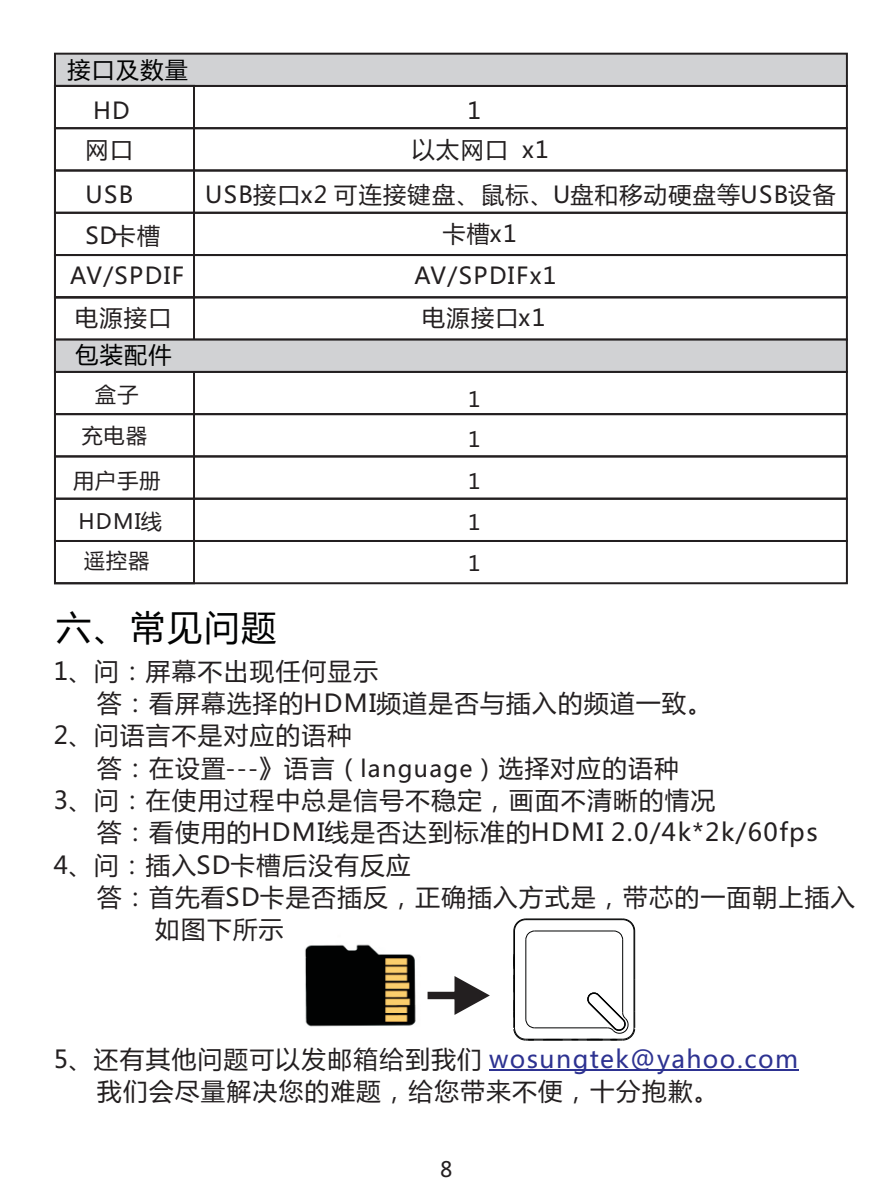
<style>
.page{position:relative;width:893px;height:1191px;background:#fff}
.page>*{position:absolute;margin:0;border:0;box-sizing:border-box;transform-origin:0 0}
.t1{font:35px "Microsoft Ya Hei";color:#010202}
.t2{font:24.5px/32.2px "Microsoft Ya Hei";letter-spacing:.06em;color:#231f20}
.t3{font:23.1px "Microsoft Ya Hei";letter-spacing:.06em;color:#231f20}
.t4{font:23.1px "Microsoft Ya Hei";letter-spacing:.06em;color:#010202}
.t5{font:21px/40.9px "Microsoft Ya Hei";letter-spacing:.06em;color:#231f20}
.s1{font-size:23.1px}
.s2{color:#2d3291}
</style>
<div class="page">
<svg style="left:53px;top:52px;width:795px;height:36px;background:#bfc0c2"></svg>
<div style="left:54px;top:127px;width:794px;height:44px;border:2px solid #231f20"></div>
<div style="left:54px;top:169px;width:794px;height:45px;border:2px solid #231f20"></div>
<div style="left:54px;top:212px;width:794px;height:44px;border:2px solid #231f20"></div>
<div style="left:54px;top:254px;width:794px;height:44px;border:2px solid #231f20"></div>
<div style="left:54px;top:296px;width:794px;height:44px;border:2px solid #231f20"></div>
<div style="left:54px;top:413px;width:794px;height:44px;border:2px solid #231f20"></div>
<div style="left:54px;top:455px;width:794px;height:45px;border:2px solid #231f20"></div>
<div style="left:54px;top:498px;width:794px;height:44px;border:2px solid #231f20"></div>
<div style="left:54px;top:540px;width:794px;height:44px;border:2px solid #231f20"></div>
<div style="left:54px;top:85px;width:141px;height:499px;border:2px solid #231f20"></div>
<svg style="left:53px;top:337px;width:795px;height:37px;background:#bebfc0"></svg>
<hr style="left:489px;top:1070px;width:309px;height:1px;background:#2d3291">
<img style="left:305px;top:944px;width:111px;height:83px">
<svg style="left:428px;top:976px;width:62px;height:39px"></svg>
<hr style="left:633px;top:931px;width:2px;height:96px;background:#010202">
<hr style="left:622px;top:939px;width:1px;height:73px;background:#010202">
<hr style="left:525px;top:939px;width:1px;height:80px;background:#010202">
<hr style="left:535px;top:1027px;width:72px;height:1px;background:#010202">
<hr style="left:526px;top:1038px;width:97px;height:1px;background:#010202">
<hr style="left:526px;top:1039px;width:97px;height:1px;background:#010202">
<hr style="left:514px;top:931px;width:1px;height:96px;background:#010202">
<hr style="left:513px;top:931px;width:1px;height:48px;background:#010202">
<svg style="left:514px;top:919px;width:121px;height:21px"></svg>
<hr style="left:634px;top:931px;width:1px;height:48px;background:#010202">
<svg style="left:543px;top:1038px;width:20px;height:2px"></svg>
<svg style="left:513px;top:953px;width:22px;height:87px"></svg>
<svg style="left:586px;top:979px;width:50px;height:61px"></svg>
<p class="t4" style="left:67px;top:59px;width:122px">接口及数量</p>
<p class="t3" style="left:93px;top:100px;width:38px">HD</p>
<p class="t3" style="left:468px;top:100px;width:15px">1</p>
<p class="t3" style="left:86px;top:139px;width:49px">网口</p>
<p class="t3" style="left:412px;top:139px;width:138px">以太网口 x1</p>
<p class="t3" style="left:86px;top:184px;width:49px">USB</p>
<p class="t3" style="left:205px;top:184px;width:632px">USB接口x2 可连接键盘、鼠标、U盘和移动硬盘等USB设备</p>
<p class="t3" style="left:86px;top:225px;width:76px">S D卡槽</p>
<p class="t3" style="left:442px;top:223px;width:76px">卡槽x1</p>
<p class="t3" style="left:70px;top:266px;width:116px">AV/SPDIF</p>
<p class="t3" style="left:422px;top:307px;width:125px">电源接口x1</p>
<p class="t3" style="left:414px;top:266px;width:144px">AV/SPDIFx1</p>
<p class="t3" style="left:75px;top:307px;width:98px">电源接口</p>
<p class="t4" style="left:75px;top:344px;width:98px">包装配件</p>
<p class="t5" style="left:95px;top:375px;width:45px">盒子</p>
<p class="t5" style="left:468px;top:380px;width:14px">1</p>
<p class="t5" style="left:82px;top:417px;width:67px">充电器</p>
<p class="t5" style="left:468px;top:420px;width:14px">1</p>
<p class="t5" style="left:73px;top:462px;width:89px">用户手册</p>
<p class="t5" style="left:78px;top:502px;width:85px">HDMI线</p>
<p class="t5" style="left:84px;top:542px;width:67px">遥控器</p>
<p class="t5" style="left:468px;top:462px;width:14px">1</p>
<p class="t5" style="left:468px;top:503px;width:14px">1<br>1</p>
<h1 class="t1" style="left:56px;top:611px;width:222px">六、常见问题</h1>
<p class="t2" style="left:54px;top:656px;width:326px">1、问：屏幕不出现任何显示</p>
<p class="t2" style="left:97px;top:689px;width:617px">答：看屏幕选择的HDMI频道是否与插入的频道一致。</p>
<p class="t2" style="left:54px;top:721px;width:300px">2、问语言不是对应的语种</p>
<p class="t2" style="left:97px;top:753px;width:583px">答：在设置<span class="s1">---</span>》语言（<span class="s1">language</span>）选择对应的语种</p>
<p class="t2" style="left:54px;top:786px;width:663px">3、问：在使用过程中总是信号不稳定，画面不清晰的情况</p>
<p class="t2" style="left:97px;top:818px;width:722px">答：看使用的HDMI线是否达到标准的HDMI 2.0/4k*2k/60fps</p>
<p class="t2" style="left:54px;top:850px;width:359px">4、问：插入SD卡槽后没有反应</p>
<p class="t2" style="left:97px;top:883px;width:759px">答：首先看SD卡是否插反，正确插入方式是，带芯的一面朝上插入</p>
<p class="t2" style="left:155px;top:915px;width:130px">如图下所示</p>
<p class="t2" style="left:97px;top:1044px;width:702px;text-indent:-43px">5、还有其他问题可以发邮箱给到我们 <span class="s2">wosungtek@yahoo.com</span>我们会尽量解决您的难题，给您带来不便，十分抱歉。</p>
<p class="t5" style="left:440px;top:1150px;width:14px">8</p>
</div>
